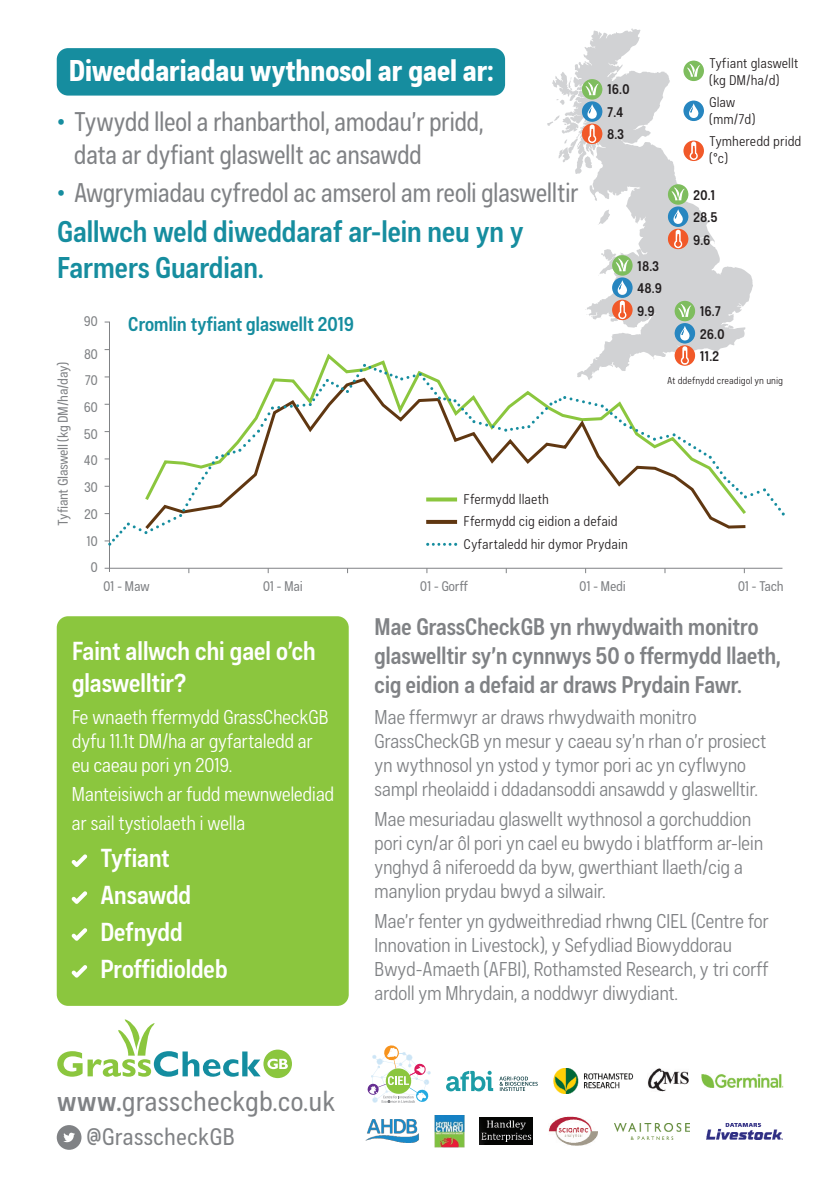
<style>
.page{position:relative;width:840px;height:1191px;background:#fff}
.page>*{position:absolute;margin:0;border:0;box-sizing:border-box;transform-origin:0 0}
.t1{font:700 30px/36px "Couplet CF";letter-spacing:-.025em;color:#168d9f}
.t2{font:800 30px "Couplet CF";letter-spacing:-.025em;color:#fff}
.t3{font:500 28px "Couplet CF";color:#808285}
.t4{font:500 27px/32.4px "Couplet CF";letter-spacing:-.025em;color:#808285;scale:.95 1}
.t5{font:700 26px/36.8px "Couplet CF";letter-spacing:-.025em;color:#fff}
.t6{font:700 24px/28.8px "Couplet CF";letter-spacing:-.025em;color:#808285}
.t7{font:500 24px "Couplet CF";color:#808285}
.t8{font:20px/24px "Couplet CF";letter-spacing:-.025em;color:#808285}
.t9{font:20px/24px "Couplet CF";letter-spacing:-.025em;color:#fff}
.t10{font:700 20px "Couplet CF";letter-spacing:-.025em;color:#168d9f}
.t11{font:14px/16.8px "Couplet CF";color:#231f20}
.t12{font:500 14px/26.8px "Couplet CF";letter-spacing:-.025em;color:#808285;text-align:center}
.t13{font:700 14px/22.4px "Couplet CF";color:#231f20}
.t14{font:10px "Couplet CF";color:#231f20}
.s1{font-weight:800;color:#168d9f}
.s2{font-weight:700}
</style>
<div class="page">
<div style="left:57px;top:616px;width:291px;height:390px;background:#8bc63e;border-radius:11px"></div>
<div style="left:57px;top:48px;width:448px;height:48px;background:#168d9f;border-radius:11px"></div>
<img style="left:548px;top:1116px;width:49px;height:29px">
<svg style="left:499px;top:1076px;width:38px;height:15px"></svg>
<svg style="left:446px;top:1070px;width:47px;height:21px"></svg>
<img style="left:365px;top:1119px;width:54px;height:24px">
<svg style="left:369px;top:1045px;width:61px;height:57px"></svg>
<img style="left:553px;top:1068px;width:81px;height:26px">
<img style="left:434px;top:1115px;width:30px;height:32px">
<img style="left:648px;top:1068px;width:40px;height:23px">
<img style="left:701px;top:1074px;width:81px;height:13px">
<img style="left:479px;top:1117px;width:53px;height:27px">
<img style="left:614px;top:1123px;width:75px;height:16px">
<img style="left:706px;top:1123px;width:76px;height:16px">
<svg style="left:547px;top:28px;width:205px;height:252px"></svg>
<svg style="left:72px;top:854px;width:15px;height:13px"></svg>
<svg style="left:72px;top:891px;width:15px;height:13px"></svg>
<svg style="left:72px;top:928px;width:15px;height:12px"></svg>
<svg style="left:72px;top:965px;width:15px;height:12px"></svg>
<svg style="left:57px;top:1019px;width:203px;height:57px"></svg>
<div style="left:263px;top:1049px;width:29px;height:29px;background:#8bc63e;border-radius:50%"></div>
<svg style="left:267px;top:1058px;width:21px;height:11px"></svg>
<div style="left:683px;top:61px;width:20px;height:20px;background:#7ebd5e;border-radius:50%"></div>
<svg style="left:686px;top:63px;width:15px;height:14px"></svg>
<div style="left:683px;top:101px;width:20px;height:20px;background:#2786c0;border-radius:50%"></div>
<svg style="left:689px;top:103px;width:9px;height:15px"></svg>
<div style="left:683px;top:140px;width:20px;height:21px;background:#f15929;border-radius:50%"></div>
<svg style="left:689px;top:141px;width:8px;height:19px"></svg>
<svg style="left:581px;top:79px;width:21px;height:21px"></svg>
<svg style="left:584px;top:81px;width:15px;height:14px"></svg>
<svg style="left:581px;top:101px;width:21px;height:21px"></svg>
<div style="left:581px;top:124px;width:21px;height:20px;background:#f15929;border-radius:50%"></div>
<svg style="left:587px;top:104px;width:9px;height:39px"></svg>
<svg style="left:667px;top:184px;width:21px;height:21px"></svg>
<svg style="left:670px;top:186px;width:15px;height:14px"></svg>
<svg style="left:667px;top:206px;width:21px;height:21px"></svg>
<div style="left:667px;top:229px;width:21px;height:20px;background:#f15929;border-radius:50%"></div>
<svg style="left:673px;top:209px;width:9px;height:39px"></svg>
<svg style="left:611px;top:255px;width:21px;height:21px"></svg>
<svg style="left:614px;top:257px;width:15px;height:14px"></svg>
<svg style="left:611px;top:277px;width:21px;height:21px"></svg>
<svg style="left:104px;top:280px;width:681px;height:293px"></svg>
<div style="left:57px;top:1125px;width:24px;height:24px;background:#808285;border-radius:50%"></div>
<svg style="left:63px;top:1132px;width:12px;height:10px"></svg>
<h1 class="t2" style="left:69px;top:57px;width:426px">Diweddariadau wythnosol ar gael ar:</h1>
<h3 class="t4" style="left:74px;top:107px;width:432px;text-indent:-17px"><span class="s1">•</span> Tywydd lleol a rhanbarthol, amodau’r pridd, data ar dyfiant glaswellt ac ansawdd</h3>
<h3 class="t4" style="left:57px;top:177px;width:550px"><span class="s1">•</span> Awgrymiadau cyfredol ac amserol am reoli glaswelltir</h3>
<h1 class="t1" style="left:57px;top:215px;width:468px">Gallwch weld diweddaraf ar-lein neu yn y<br>Farmers Guardian.</h1>
<p class="t13" style="left:606px;top:79px;width:24px">16.0<br>7.4<br>8.3</p>
<p class="t12" style="left:50px;top:525px;width:165px;rotate:-90deg">Tyfiant Glaswell (kg DM/ha/day)</p>
<p class="t12" style="left:84px;top:309px;width:16px">90</p>
<p class="t12" style="left:84px;top:341px;width:16px">80<br>70<br>60<br>50<br>40<br>30<br>20<br>10<br>0</p>
<p class="t10" style="left:128px;top:315px;width:227px">Cromlin tyfiant glaswellt 2019</p>
<p class="t11" style="left:463px;top:488px;width:166px;line-height:22.4px">Ffermydd llaeth<br>Ffermydd cig eidion a defaid<br>Cyfartaledd hir dymor Prydain</p>
<p class="t11" style="left:708px;top:55px;width:91px">Tyfiant glaswellt (kg DM/ha/d)</p>
<p class="t11" style="left:708px;top:95px;width:48px">Glaw (mm/7d)</p>
<p class="t11" style="left:708px;top:134px;width:94px">Tymheredd pridd (°c)</p>
<p class="t13" style="left:637px;top:255px;width:26px">18.3<br>48.9<br>9.9</p>
<p class="t13" style="left:692px;top:184px;width:26px">20.1<br>28.5<br>9.6</p>
<p class="t13" style="left:699px;top:301px;width:27px">16.7<br>26.0<br>11.2</p>
<p class="t14" style="left:666px;top:376px;width:118px">At ddefnydd creadigol yn unig</p>
<p class="t12" style="left:103px;top:573px;width:48px">01 - Maw</p>
<p class="t12" style="left:262px;top:573px;width:42px">01 - Mai</p>
<p class="t12" style="left:419px;top:573px;width:50px">01 - Gorff</p>
<p class="t12" style="left:579px;top:573px;width:48px">01 - Medi</p>
<p class="t12" style="left:737px;top:573px;width:47px">01 - Tach</p>
<h3 class="t5" style="left:72px;top:637px;width:246px;line-height:31.2px">Faint allwch chi gael o’ch glaswelltir?</h3>
<p class="t9" style="left:72px;top:705px;width:258px">Fe wnaeth ffermydd GrassCheckGB dyfu 11.1t DM/ha ar gyfartaledd ar eu caeau pori yn 2019.</p>
<p class="t9" style="left:72px;top:781px;width:264px;line-height:28.8px">Manteisiwch ar fudd mewnwelediad ar sail tystiolaeth i wella</p>
<h3 class="t5" style="left:100px;top:841px;width:129px">Tyfiant<br>Ansawdd<br>Defnydd<br>Proffidioldeb</h3>
<h2 class="t3" style="left:57px;top:1088px;width:280px"><span class="s2">www.</span>grasscheckgb.co.uk</h2>
<p class="t7" style="left:86px;top:1125px;width:150px">@GrasscheckGB</p>
<p class="t6" style="left:374px;top:614px;width:408px">Mae GrassCheckGB yn rhwydwaith monitro glaswelltir sy’n cynnwys 50 o ffermydd llaeth, cig eidion a defaid ar draws Prydain Fawr.</p>
<p class="t8" style="left:374px;top:706px;width:393px">Mae ffermwyr ar draws rhwydwaith monitro GrassCheckGB yn mesur y caeau sy’n rhan o’r prosiect yn wythnosol yn ystod y tymor pori ac yn cyflwyno sampl rheolaidd i ddadansoddi ansawdd y glaswelltir.</p>
<p class="t8" style="left:374px;top:808px;width:390px">Mae mesuriadau glaswellt wythnosol a gorchuddion pori cyn/ar ôl pori yn cael eu bwydo i blatfform ar-lein ynghyd â niferoedd da byw, gwerthiant llaeth/cig a manylion prydau bwyd a silwair.</p>
<p class="t8" style="left:374px;top:909px;width:396px">Mae’r fenter yn gydweithrediad rhwng CIEL (Centre for Innovation in Livestock), y Sefydliad Biowyddorau Bwyd-Amaeth (AFBI), Rothamsted Research, y tri corff ardoll ym Mhrydain, a noddwyr diwydiant.</p>
</div>
